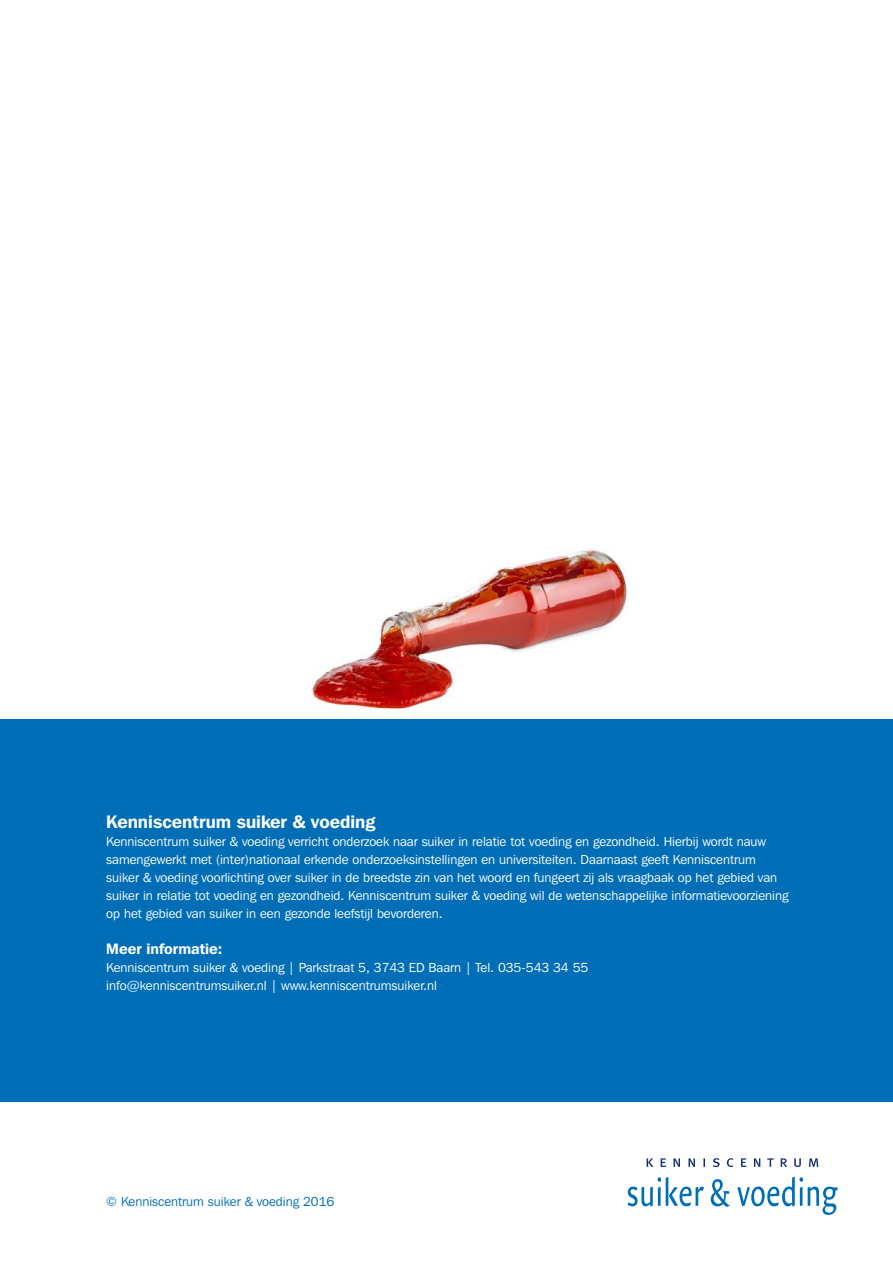
<style>
.page{position:relative;width:893px;height:1263px;background:#fff}
.page>*{position:absolute;margin:0;border:0;box-sizing:border-box;transform-origin:0 0}
.t1{font:600 18px "Franklin Gothic IT Cby BT";color:#fff}
.t2{font:600 15px "Franklin Gothic IT Cby BT";color:#fff}
.t3{font:13.05px/18px "Franklin Gothic IT Cby BT";color:#fff}
.t4{font:13.05px "Franklin Gothic IT Cby BT";color:#006eb7}
</style>
<div class="page">
<img style="left:312px;top:549px;width:315px;height:161px">
<div style="left:0;top:719px;width:893px;height:382px;background:#006eb7"></div>
<svg style="left:628px;top:1176px;width:210px;height:39px"></svg>
<svg style="left:647px;top:1158px;width:171px;height:9px"></svg>
<p class="t1" style="left:106px;top:810px;width:271px">Kenniscentrum suiker &amp; voeding</p>
<p class="t3" style="left:106px;top:832px;width:684px">Kenniscentrum suiker &amp; voeding verricht onderzoek naar suiker in relatie tot voeding en gezondheid. Hierbij wordt nauw samengewerkt met (inter)nationaal erkende onderzoeksinstellingen en universiteiten. Daarnaast geeft Kenniscentrum suiker &amp; voeding voorlichting over suiker in de breedste zin van het woord en fungeert zij als vraagbaak op het gebied van suiker in relatie tot voeding en gezondheid. Kenniscentrum suiker &amp; voeding wil de wetenschappelijke informatievoorziening op het gebied van suiker in een gezonde leefstijl bevorderen.</p>
<p class="t2" style="left:106px;top:939px;width:118px">Meer informatie:</p>
<p class="t3" style="left:106px;top:958px;width:483px">Kenniscentrum suiker &amp; voeding | Parkstraat 5, 3743 ED Baarn | Tel. 035-543 34 55</p>
<p class="t3" style="left:106px;top:976px;width:332px">info@kenniscentrumsuiker.nl | www.kenniscentrumsuiker.nl</p>
<p class="t4" style="left:106px;top:1193px;width:229px">© Kenniscentrum suiker &amp; voeding 2016</p>
</div>
